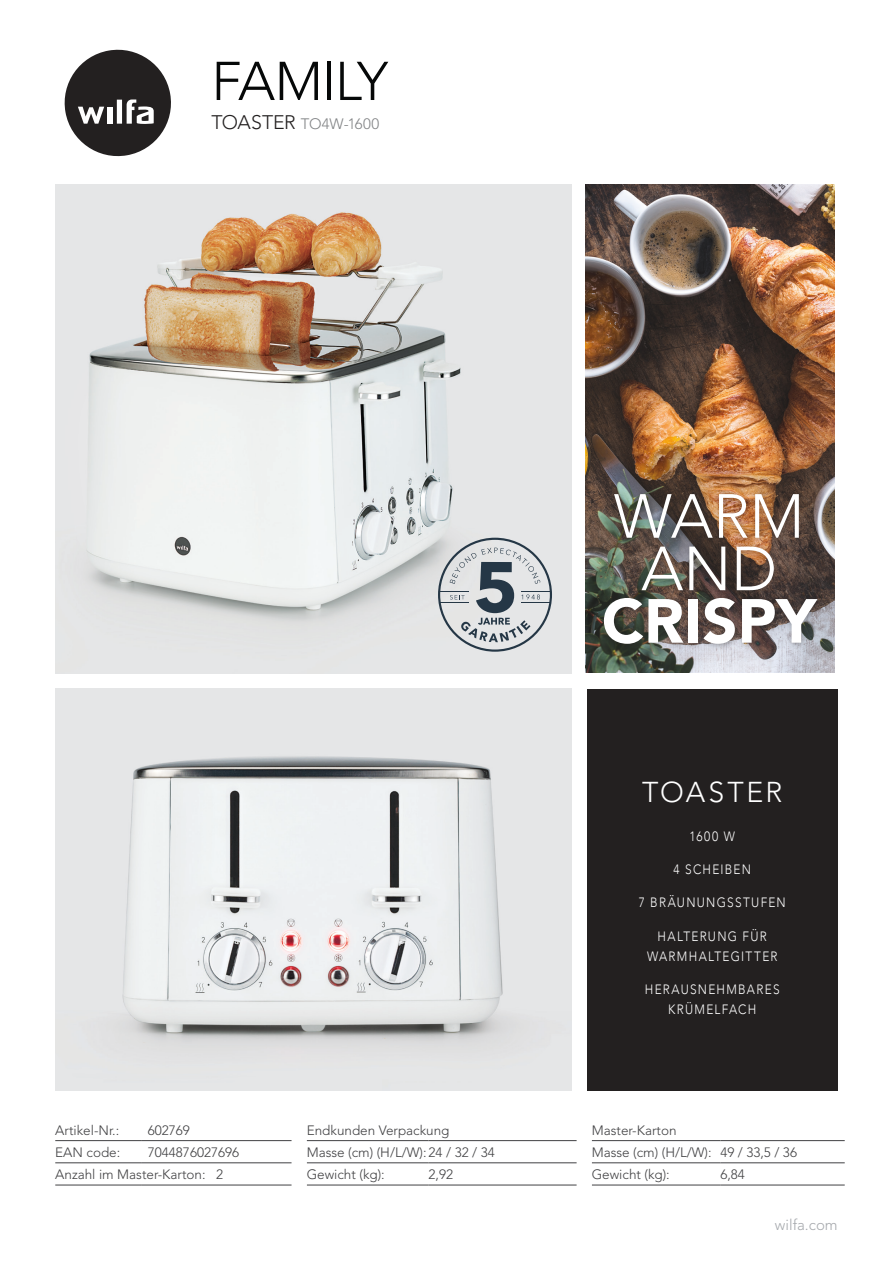
<style>
.page{position:relative;width:893px;height:1263px;background:#fff}
.page>*{position:absolute;margin:0;border:0;box-sizing:border-box;transform-origin:0 0}
.t1{font:300 61.65px/52.5px "Avenir LT Std";color:#fff;text-align:center}
.t2{font:300 54px "Avenir LT Std";letter-spacing:-.02em;color:#060808}
.t3{font:300 28.5px "Avenir LT Pro";letter-spacing:.085em;color:#fff}
.t4{font:300 15px "Avenir LT Std";letter-spacing:.005em;color:#818385}
.t5{font:300 15px "Avenir LT Std";color:#a6a9ad}
.t6{font:300 13.5px "Avenir LT Pro";color:#414143}
.t7{font:300 13.5px/20.4px "Avenir";letter-spacing:.105em;color:#fff;text-align:center;scale:.88 1}
.s1{font-size:19.5px;color:#232020}
.s2{font-weight:900}
</style>
<div class="page">
<div style="left:587px;top:689px;width:251px;height:402px;background:#232020"></div>
<hr style="left:55px;top:1140px;width:87px;height:1px;background:#414143">
<hr style="left:142px;top:1140px;width:150px;height:1px;background:#414143">
<hr style="left:307px;top:1140px;width:122px;height:1px;background:#414143">
<hr style="left:429px;top:1140px;width:148px;height:1px;background:#414143">
<hr style="left:592px;top:1140px;width:128px;height:1px;background:#414143">
<hr style="left:720px;top:1140px;width:125px;height:1px;background:#414143">
<hr style="left:55px;top:1162px;width:87px;height:1px;background:#414143">
<hr style="left:142px;top:1162px;width:150px;height:1px;background:#414143">
<hr style="left:307px;top:1162px;width:122px;height:1px;background:#414143">
<hr style="left:429px;top:1162px;width:148px;height:1px;background:#414143">
<hr style="left:592px;top:1162px;width:128px;height:1px;background:#414143">
<hr style="left:720px;top:1162px;width:125px;height:1px;background:#414143">
<hr style="left:55px;top:1185px;width:87px;height:1px;background:#414143">
<hr style="left:142px;top:1185px;width:150px;height:1px;background:#414143">
<hr style="left:307px;top:1185px;width:122px;height:1px;background:#414143">
<hr style="left:429px;top:1185px;width:148px;height:1px;background:#414143">
<hr style="left:592px;top:1185px;width:128px;height:1px;background:#414143">
<hr style="left:720px;top:1185px;width:125px;height:1px;background:#414143">
<img style="left:55px;top:184px;width:516px;height:489px">
<img style="left:55px;top:689px;width:516px;height:402px">
<svg style="left:65px;top:50px;width:106px;height:106px"></svg>
<img style="left:585px;top:184px;width:249px;height:488px">
<div style="left:599px;top:489px;width:225px;height:162px;background:#232020;opacity:.39"></div>
<svg style="left:438px;top:538px;width:114px;height:114px;background:#bec2c5"></svg>
<p class="t2" style="left:211px;top:50px;width:178px">FAMILY</p>
<p class="t4" style="left:211px;top:115px;width:169px"><span class="s1">TOASTER</span> TO4W-1600</p>
<p class="t1" style="left:602px;top:490px;width:216px">WARM<br>AND<br><span class="s2">CRISPY</span></p>
<p class="t3" style="left:642px;top:776px;width:142px">TOASTER</p>
<p class="t7" style="left:689px;top:826px;width:53px">1600 W</p>
<p class="t7" style="left:673px;top:859px;width:89px">4 SCHEIBEN</p>
<p class="t7" style="left:639px;top:892px;width:169px">7 BRÄUNUNGSSTUFEN</p>
<p class="t7" style="left:647px;top:926px;width:150px">HALTERUNG FÜR<br>WARMHALTEGITTER</p>
<p class="t7" style="left:645px;top:979px;width:155px">HERAUSNEHMBARES<br>KRÜMELFACH</p>
<p class="t6" style="left:55px;top:1122px;width:66px">Artikel-Nr.:</p>
<p class="t6" style="left:148px;top:1122px;width:44px">602769</p>
<p class="t6" style="left:307px;top:1122px;width:144px">Endkunden Verpackung</p>
<p class="t6" style="left:592px;top:1122px;width:86px">Master-Karton</p>
<p class="t6" style="left:55px;top:1144px;width:67px">EAN code:</p>
<p class="t6" style="left:148px;top:1144px;width:93px">7044876027696</p>
<p class="t6" style="left:307px;top:1144px;width:190px">Masse (cm) (H/L/W):24 / 32 / 34</p>
<p class="t6" style="left:592px;top:1144px;width:121px">Masse (cm) (H/L/W):</p>
<p class="t6" style="left:720px;top:1144px;width:78px">49 / 33,5 / 36</p>
<p class="t6" style="left:55px;top:1166px;width:169px">Anzahl im Master-Karton: 2</p>
<p class="t6" style="left:307px;top:1166px;width:80px">Gewicht (kg):</p>
<p class="t6" style="left:429px;top:1166px;width:26px">2,92</p>
<p class="t6" style="left:592px;top:1166px;width:80px">Gewicht (kg):</p>
<p class="t6" style="left:720px;top:1166px;width:26px">6,84</p>
<p class="t5" style="left:775px;top:1216px;width:64px">wilfa.com</p>
</div>
